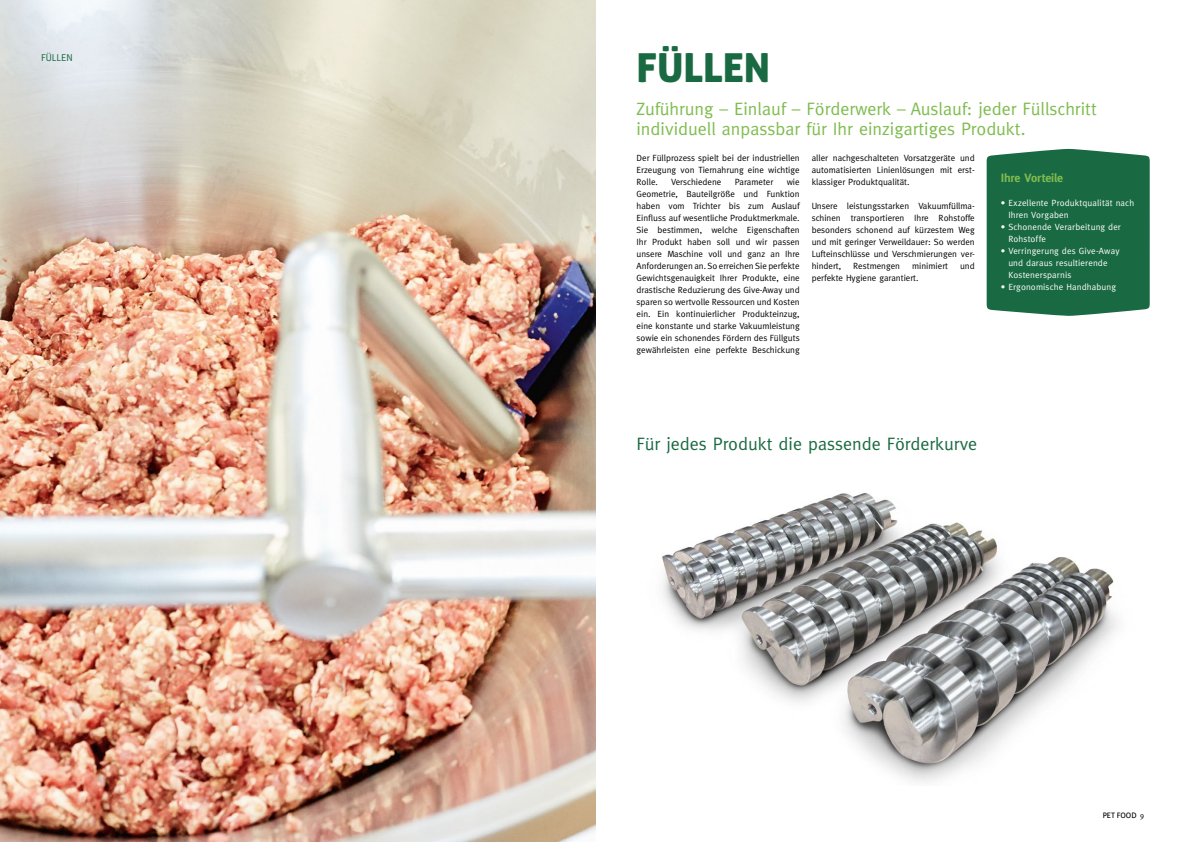
<style>
.page{position:relative;width:1191px;height:842px;background:#fff}
.page>*{position:absolute;margin:0;border:0;box-sizing:border-box;transform-origin:0 0}
.t1{font:40px "Aller Display";color:#196a42}
.t2{font:18px/20px "Meta";color:#7fbc4f}
.t3{font:18px "Meta";color:#196a42}
.t4{font:700 12px "Meta";letter-spacing:-.01em;color:#7fbc4f}
.t5{font:10px "Meta";color:#196a42}
.t6{font:9px/12px "Meta";color:#000;text-align:justify}
.t7{font:9px/12px "Meta";letter-spacing:.015em;color:#fff}
.t8{font:7.5px "Aller";color:#000}
.s1{font-family:"Meta"}
</style>
<div class="page">
<img style="left:0;top:0;width:595px;height:842px">
<div style="left:986px;top:149px;width:163px;height:167px;background:#196a42"></div>
<img style="left:662px;top:493px;width:456px;height:289px">
<p class="t5" style="left:41px;top:52px;width:33px">FÜLLEN</p>
<h1 class="t1" style="left:636px;top:43px;width:135px">FÜLLEN</h1>
<h2 class="t2" style="left:636px;top:99px;width:462px">Zuführung – Einlauf – Förderwerk – Auslauf: jeder Füllschritt individuell anpassbar für Ihr einzigartiges Produkt.</h2>
<p class="t6" style="left:636px;top:152px;width:165px">Der Füllprozess spielt bei der industriellen Erzeugung von Tiernahrung eine wichtige Rolle.</p>
<p class="t6" style="left:671px;top:176px;width:52px">Verschiedene</p>
<p class="t6" style="left:735px;top:176px;width:40px">Parameter</p>
<p class="t6" style="left:636px;top:176px;width:165px;text-indent:150px">wie Geometrie, Bauteilgröße und Funktion haben vom Trichter bis zum Auslauf Einfluss auf wesentliche Produktmerkmale.<br>Sie bestimmen, welche Eigenschaften Ihr Produkt haben soll und wir passen unsere Maschine voll und ganz an Ihre Anforderungen an. So erreichen Sie perfekte Gewichtsgenauigkeit Ihrer Produkte, eine drastische Reduzierung des Give-Away und sparen so wertvolle Ressourcen und Kosten ein. Ein kontinuierlicher Produkteinzug, eine konstante und starke Vakuumleistung sowie ein schonendes Fördern des Füllguts gewährleisten eine perfekte Beschickung</p>
<p class="t6" style="left:811px;top:152px;width:165px">aller nachgeschalteten Vorsatzgeräte und automatisierten Linienlösungen mit erst&shy;klassiger Produktqualität.</p>
<p class="t6" style="left:811px;top:200px;width:165px">Unsere leistungsstarken Vakuumfüllma&shy;schinen transportieren Ihre Rohstoffe besonders schonend auf kürzestem Weg und mit geringer Verweildauer: So werden Lufteinschlüsse und Verschmierungen ver&shy;hindert,</p>
<p class="t6" style="left:853px;top:260px;width:48px">Restmengen</p>
<p class="t6" style="left:912px;top:260px;width:37px">minimiert</p>
<p class="t6" style="left:960px;top:260px;width:16px">und</p>
<p class="t6" style="left:811px;top:272px;width:108px">perfekte Hygiene garantiert.</p>
<h3 class="t4" style="left:1000px;top:171px;width:64px">Ihre Vorteile</h3>
<p class="t7" style="left:1008px;top:197px;width:127px;text-indent:-7px">• Exzellente Produktqualität nach<br>Ihren Vorgaben</p>
<p class="t7" style="left:1008px;top:221px;width:114px;text-indent:-7px">• Schonende Verarbeitung der<br>Rohstoffe</p>
<p class="t7" style="left:1008px;top:245px;width:113px;text-indent:-7px">• Verringerung des Give-Away und daraus resultierende<br>Kostenersparnis</p>
<p class="t7" style="left:1000px;top:281px;width:117px">• Ergonomische Handhabung</p>
<h2 class="t3" style="left:636px;top:434px;width:342px">Für jedes Produkt die passende Förderkurve</h2>
<p class="t8" style="left:1102px;top:811px;width:43px">PET FOOD <span class="s1">9</span></p>
</div>
